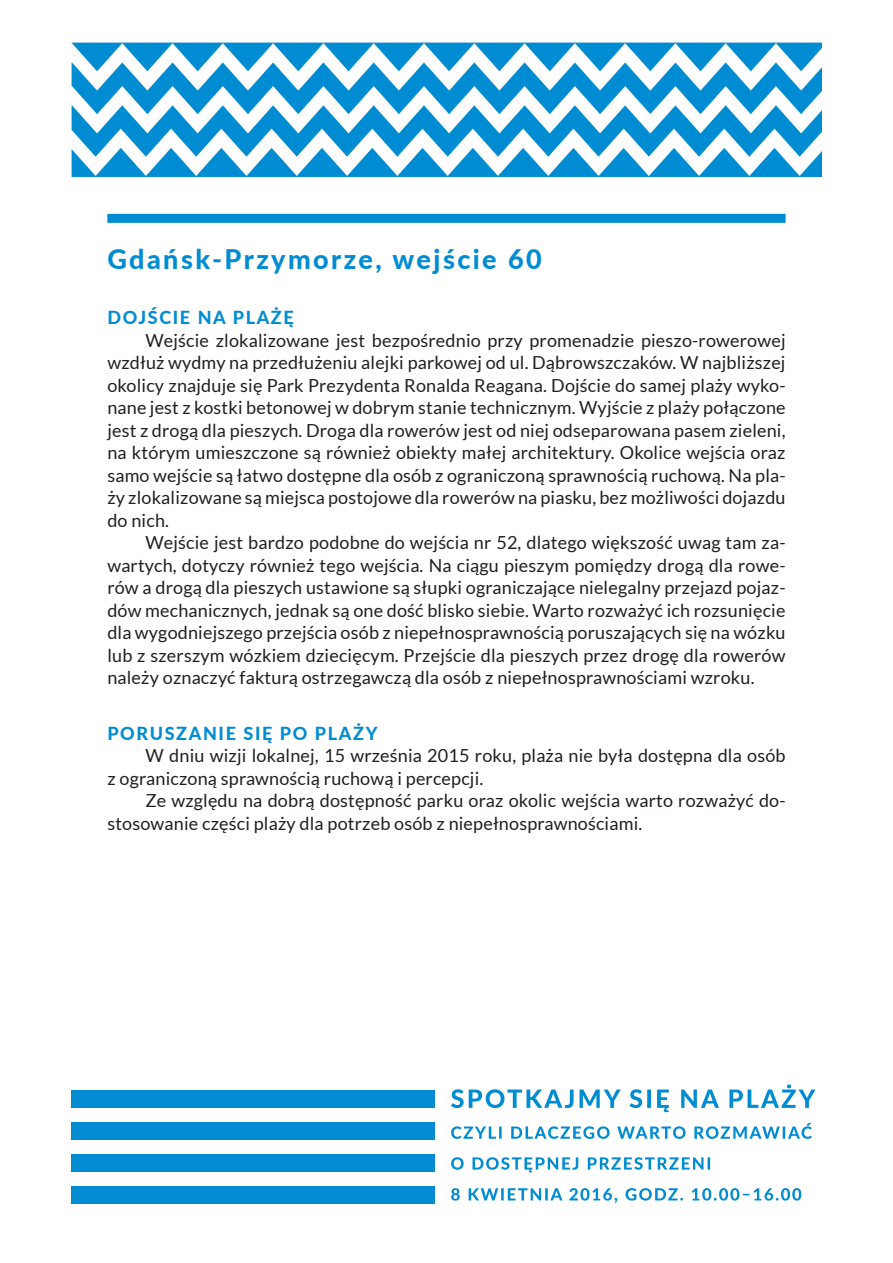
<style>
.page{position:relative;width:893px;height:1263px;background:#fff}
.page>*{position:absolute;margin:0;border:0;box-sizing:border-box;transform-origin:0 0}
.Tytul{font:800 27px "Lato";letter-spacing:.09em;color:#008cd3}
.Tekst_podstawowy{font:18px/22.5px "Lato";letter-spacing:.01em;color:#231f20;text-align:justify}
.Podtytul{font:800 18px "Lato";letter-spacing:.09em;color:#008cd3}
</style>
<div class="page">
<img style="left:71px;top:43px;width:751px;height:134px">
<div style="left:71px;top:1090px;width:364px;height:18px;background:#008cd3"></div>
<div style="left:71px;top:1122px;width:364px;height:18px;background:#008cd3"></div>
<div style="left:71px;top:1154px;width:364px;height:18px;background:#008cd3"></div>
<div style="left:71px;top:1186px;width:364px;height:17px;background:#008cd3"></div>
<svg style="left:451px;top:1188px;width:350px;height:15px"></svg>
<svg style="left:451px;top:1157px;width:259px;height:15px"></svg>
<svg style="left:451px;top:1123px;width:361px;height:16px"></svg>
<svg style="left:451px;top:1084px;width:364px;height:28px"></svg>
<div style="left:107px;top:214px;width:679px;height:9px;background:#008cd3"></div>
<p class="Tytul" style="left:107px;top:239px;width:436px">Gdańsk-Przymorze, wejście 60</p>
<p class="Podtytul" style="left:107px;top:304px;width:188px">DOJŚCIE NA PLAŻĘ</p>
<p class="Tekst_podstawowy" style="left:107px;top:329px;width:680px;text-indent:38px">Wejście zlokalizowane jest bezpośrednio przy promenadzie pieszo-rowerowej wzdłuż wydmy na przedłużeniu alejki parkowej od ul. Dąbrowszczaków. W najbliższej okolicy znajduje się Park Prezydenta Ronalda Reagana. Dojście do samej plaży wyko&shy;nane jest z kostki betonowej w dobrym stanie technicznym. Wyjście z plaży połączone jest z drogą dla pieszych. Droga dla rowerów jest od niej odseparowana pasem zieleni, na którym umieszczone są również obiekty małej architektury. Okolice wejścia oraz samo wejście są łatwo dostępne dla osób z ograniczoną sprawnością ruchową. Na pla&shy;ży zlokalizowane są miejsca postojowe dla rowerów na piasku, bez możliwości dojazdu do nich.</p>
<p class="Tekst_podstawowy" style="left:107px;top:531px;width:680px;text-indent:38px">Wejście jest bardzo podobne do wejścia nr 52, dlatego większość uwag tam za&shy;wartych, dotyczy również tego wejścia. Na ciągu pieszym pomiędzy drogą dla rowe&shy;rów a drogą dla pieszych ustawione są słupki ograniczające nielegalny przejazd pojaz&shy;dów mechanicznych, jednak są one dość blisko siebie. Warto rozważyć ich rozsunięcie dla wygodniejszego przejścia osób z niepełnosprawnością poruszających się na wózku lub z szerszym wózkiem dziecięcym. Przejście dla pieszych przez drogę dla rowerów należy oznaczyć fakturą ostrzegawczą dla osób z niepełnosprawnościami wzroku.</p>
<p class="Podtytul" style="left:107px;top:720px;width:272px">PORUSZANIE SIĘ PO PLAŻY</p>
<p class="Tekst_podstawowy" style="left:107px;top:744px;width:680px;text-indent:38px">W dniu wizji lokalnej, 15 września 2015 roku, plaża nie była dostępna dla osób z ograniczoną sprawnością ruchową i percepcji.</p>
<p class="Tekst_podstawowy" style="left:107px;top:789px;width:680px;text-indent:38px">Ze względu na dobrą dostępność parku oraz okolic wejścia warto rozważyć do&shy;stosowanie części plaży dla potrzeb osób z niepełnosprawnościami.</p>
</div>
